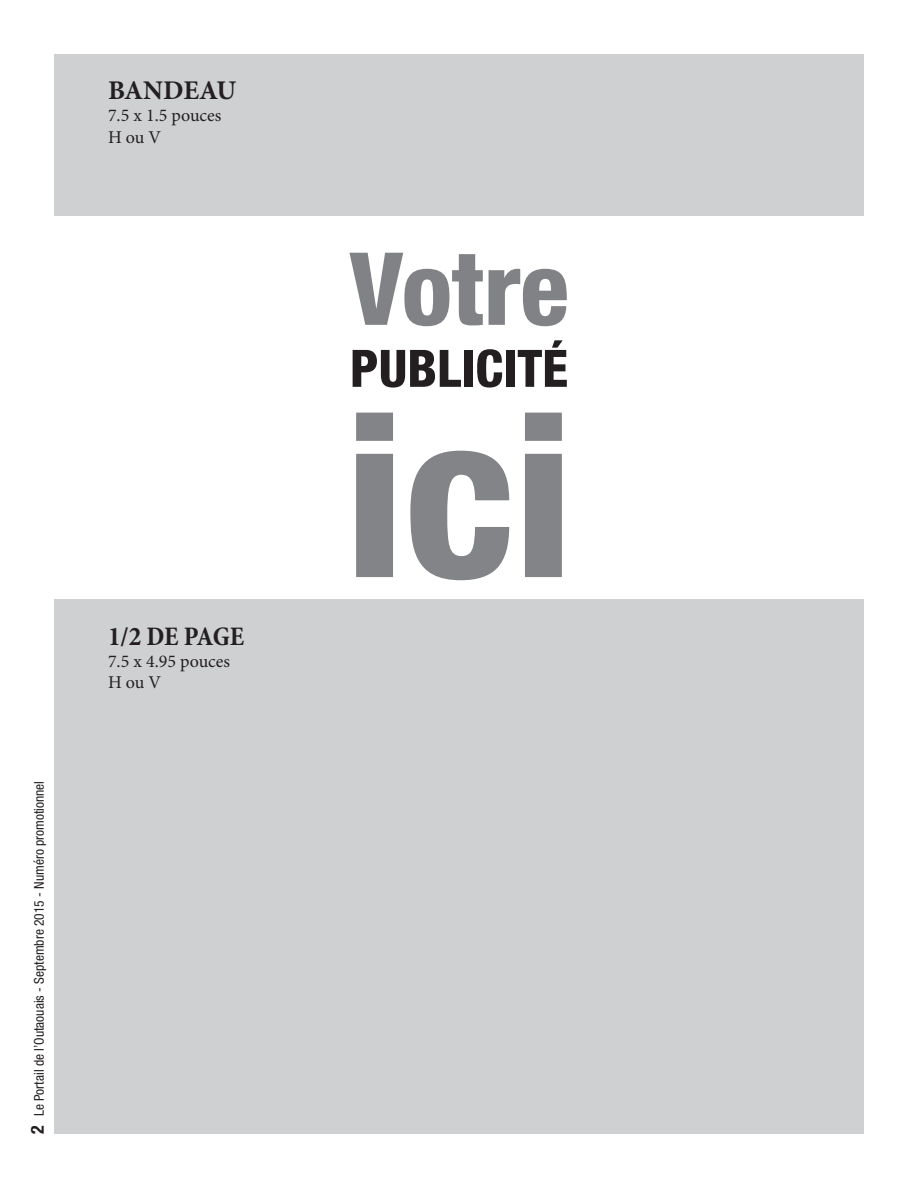
<style>
.page{position:relative;width:918px;height:1188px;background:#fff}
.page>*{position:absolute;margin:0;border:0;box-sizing:border-box;transform-origin:0 0}
.t1{font:800 condensed 227.85px "Helvetica Neue LT Std";color:#828487}
.t2{font:800 condensed 100.95px "Helvetica Neue LT Std";letter-spacing:-.005em;color:#808285}
.t3{font:800 condensed 51.6px "Helvetica Neue LT Std";color:#231f20}
.t4{font:700 condensed 27px "Minion Pro";letter-spacing:-.02em;color:#231f20}
.t5{font:700 27px "Minion Pro";letter-spacing:-.005em;color:#231f20}
.t6{font:18px "Minion Pro";color:#231f20}
.t7{font:condensed 13.5px "Helvetica Neue LT Std";color:#231f20}
.s1{font-weight:700;font-size:18px}
</style>
<div class="page">
<div style="left:54px;top:599px;width:810px;height:535px;background:#cfd0d2"></div>
<div style="left:54px;top:54px;width:810px;height:162px;background:#cfd0d2"></div>
<p class="t5" style="left:108px;top:72px;width:130px">BANDEAU</p>
<p class="t6" style="left:108px;top:103px;width:115px">7.5 x 1.5 pouces</p>
<p class="t6" style="left:108px;top:125px;width:55px">H ou V</p>
<p class="t7" style="left:31px;top:1134px;width:355px;rotate:-90deg"><span class="s1">2</span> Le Portail de l’Outaouais - Septembre 2015 - Numéro promotionnel</p>
<p class="t4" style="left:108px;top:618px;width:138px">1/2 DE PAGE</p>
<p class="t6" style="left:108px;top:649px;width:124px">7.5 x 4.95 pouces</p>
<p class="t6" style="left:108px;top:670px;width:55px">H ou V</p>
<p class="t2" style="left:349px;top:226px;width:221px">Votre</p>
<p class="t3" style="left:350px;top:337px;width:220px">PUBLICITÉ</p>
<p class="t1" style="left:345px;top:355px;width:230px">ici</p>
</div>
